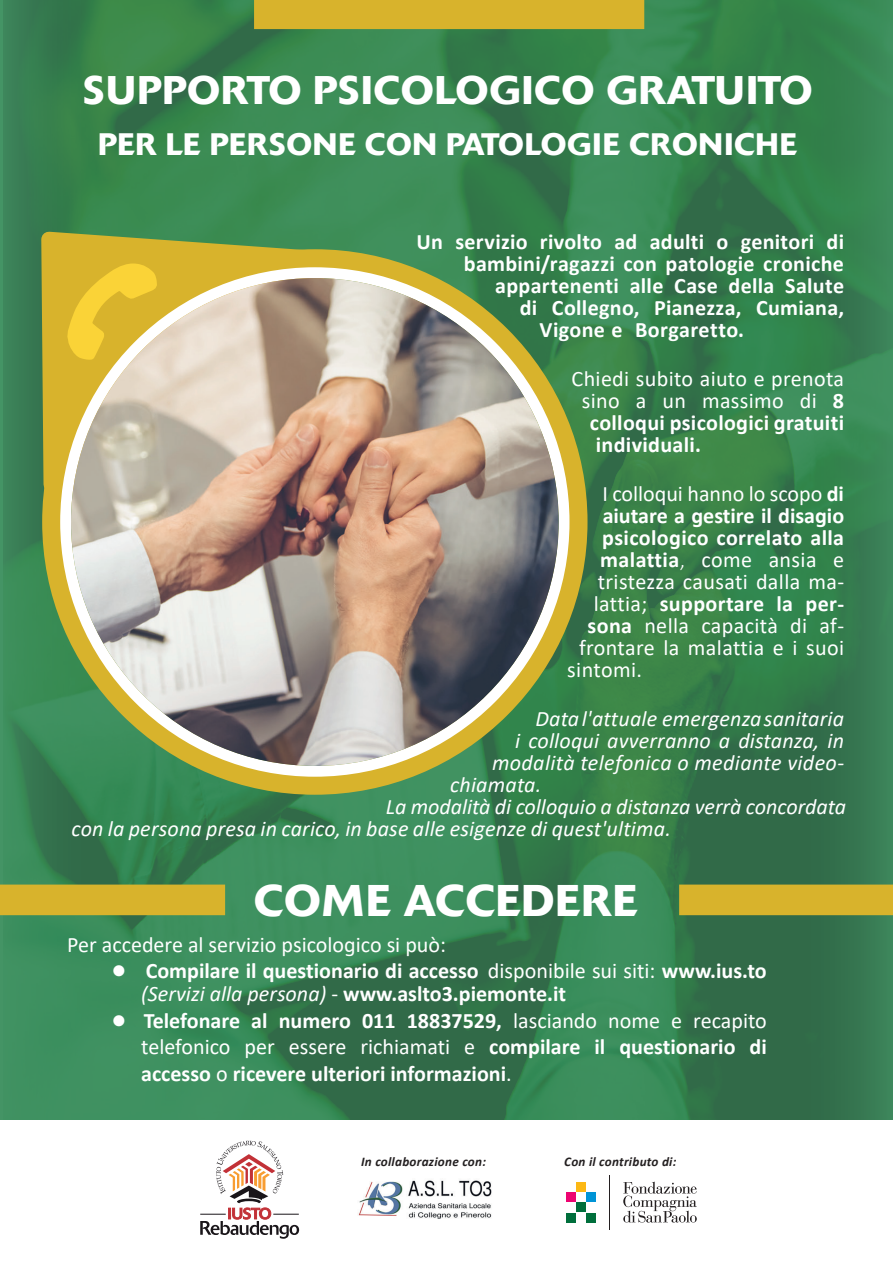
<style>
.page{position:relative;width:893px;height:1276px;background:#fff}
.page>*{position:absolute;margin:0;border:0;box-sizing:border-box;transform-origin:0 0}
.t1{font:500 44.1px "Delta";letter-spacing:.02em;color:#fff}
.t2{font:500 39.82px "Delta";letter-spacing:.02em;color:#fff}
.t3{font:500 30.82px "Delta";letter-spacing:.02em;color:#fff}
.t4{font:700 22.05px/26.6px "Calibri";letter-spacing:.01em;color:#fff}
.t5{font:italic 22.05px "Calibri";letter-spacing:.01em;color:#fff}
.t6{font:22.05px "Calibri";letter-spacing:.015em;color:#fff}
.t7{font:italic 700 13.28px "Calibri";letter-spacing:.02em;color:#231f20}
.s1{font-weight:700}
.s2{font-weight:300}
.s3{font-weight:400}
.s4{font-family:"Verdana"}
.s5{font-weight:400;font-style:italic}
</style>
<div class="page">
<img style="left:3px;top:0;width:890px;height:1119px">
<svg style="left:33px;top:223px;width:302px;height:1016px"></svg>
<svg style="left:42px;top:249px;width:545px;height:545px;background:#789843"></svg>
<svg style="left:60px;top:267px;width:509px;height:509px"></svg>
<img style="left:71px;top:278px;width:488px;height:488px;border-radius:244px">
<div style="left:269px;top:0;width:360px;height:29px;background:#d8b32c"></div>
<div style="left:694px;top:884px;width:199px;height:31px;background:#d8b32c"></div>
<div style="left:0;top:884px;width:210px;height:31px;background:#d8b32c"></div>
<svg style="left:67px;top:263px;width:90px;height:97px;background:#e7c440"></svg>
<img style="left:358px;top:1180px;width:134px;height:39px">
<svg style="left:200px;top:1140px;width:99px;height:98px"></svg>
<hr style="left:609px;top:1174px;width:1px;height:55px;background:#231f20">
<div style="left:576px;top:1202px;width:10px;height:10px;background:#006f3c"></div>
<div style="left:576px;top:1182px;width:10px;height:9px;background:#fcb814"></div>
<div style="left:566px;top:1192px;width:9px;height:9px;background:#ed0471"></div>
<div style="left:566px;top:1213px;width:9px;height:9px;background:#006f3c"></div>
<div style="left:587px;top:1192px;width:9px;height:9px;background:#0094d6"></div>
<div style="left:587px;top:1213px;width:9px;height:9px;background:#006f3c"></div>
<svg style="left:623px;top:1181px;width:74px;height:41px"></svg>
<h2 class="t2" style="left:83px;top:66px;width:731px">SUPPORTO PSICOLOGICO GRATUITO</h2>
<h3 class="t3" style="left:98px;top:125px;width:700px">PER LE PERSONE CON PATOLOGIE CRONICHE</h3>
<p class="t4" style="left:417px;top:228px;width:429px">Un servizio rivolto ad adulti o genitori di</p>
<p class="t4" style="left:464px;top:250px;width:382px">bambini/ragazzi con patologie croniche</p>
<p class="t4" style="left:495px;top:272px;width:350px">appartenenti alle Case della Salute</p>
<p class="t4" style="left:520px;top:294px;width:326px">di Collegno, Pianezza, Cumiana,</p>
<p class="t4" style="left:540px;top:316px;width:206px">Vigone e Borgaretto.</p>
<p class="t6" style="left:572px;top:363px;width:274px">Chiedi subito aiuto e prenota</p>
<p class="t6" style="left:582px;top:385px;width:264px">sino a un massimo di <span class="s1">8</span></p>
<p class="t4" style="left:590px;top:409px;width:256px">colloqui psicologici gratuiti</p>
<p class="t4" style="left:596px;top:431px;width:107px">individuali.</p>
<p class="t6" style="left:602px;top:478px;width:243px">I colloqui hanno lo scopo <span class="s1">di</span></p>
<p class="t4" style="left:603px;top:502px;width:243px">aiutare a gestire il disagio</p>
<p class="t4" style="left:602px;top:524px;width:243px">psicologico correlato alla</p>
<p class="t6" style="left:600px;top:544px;width:245px"><span class="s1">malattia</span><span class="s2">,</span> come ansia e</p>
<p class="t6" style="left:598px;top:566px;width:248px">tristezza causati dalla ma-</p>
<p class="t4" style="left:594px;top:590px;width:252px"><span class="s3">lattia;</span> supportare la per-</p>
<p class="t6" style="left:588px;top:610px;width:258px"><span class="s1">sona</span> nella capacità di af-</p>
<p class="t6" style="left:579px;top:632px;width:267px">frontare la malattia e i suoi</p>
<p class="t6" style="left:567px;top:654px;width:76px">sintomi.</p>
<p class="t5" style="left:535px;top:703px;width:310px">Data l'attuale emergenza sanitaria</p>
<p class="t5" style="left:515px;top:725px;width:330px">i colloqui avverranno a distanza, in</p>
<p class="t5" style="left:492px;top:747px;width:354px">modalità telefonica o mediante video-</p>
<p class="t5" style="left:450px;top:769px;width:93px">chiamata.</p>
<p class="t5" style="left:386px;top:791px;width:462px">La modalità di colloquio a distanza verrà concordata</p>
<p class="t5" style="left:72px;top:813px;width:601px">con la persona presa in carico, in base alle esigenze di quest'ultima.</p>
<h1 class="t1" style="left:254px;top:874px;width:385px">COME ACCEDERE</h1>
<p class="t6" style="left:67px;top:929px;width:380px">Per accedere al servizio psicologico si può:</p>
<p class="t4" style="left:141px;top:959px;width:627px;line-height:22.9px;text-indent:-30px"><span class="s4">•</span> Compilare il questionario di accesso <span class="s3">disponibile sui siti:</span> www.ius.to <span class="s5">(Servizi alla persona)</span> <span class="s3">-</span> www.aslto3.piemonte.it</p>
<p class="t4" style="left:141px;top:1007px;width:627px;text-align:justify;text-indent:-30px"><span class="s4">•</span> Telefonare al numero 011 18837529, <span class="s3">lasciando nome e recapito telefonico per essere richiamati e</span> compilare il questionario di accesso <span class="s3">o</span> ricevere ulteriori informazioni<span class="s3">.</span></p>
<p class="t7" style="left:361px;top:1151px;width:126px">In collaborazione con:</p>
<p class="t7" style="left:564px;top:1151px;width:114px">Con il contributo di:</p>
</div>
